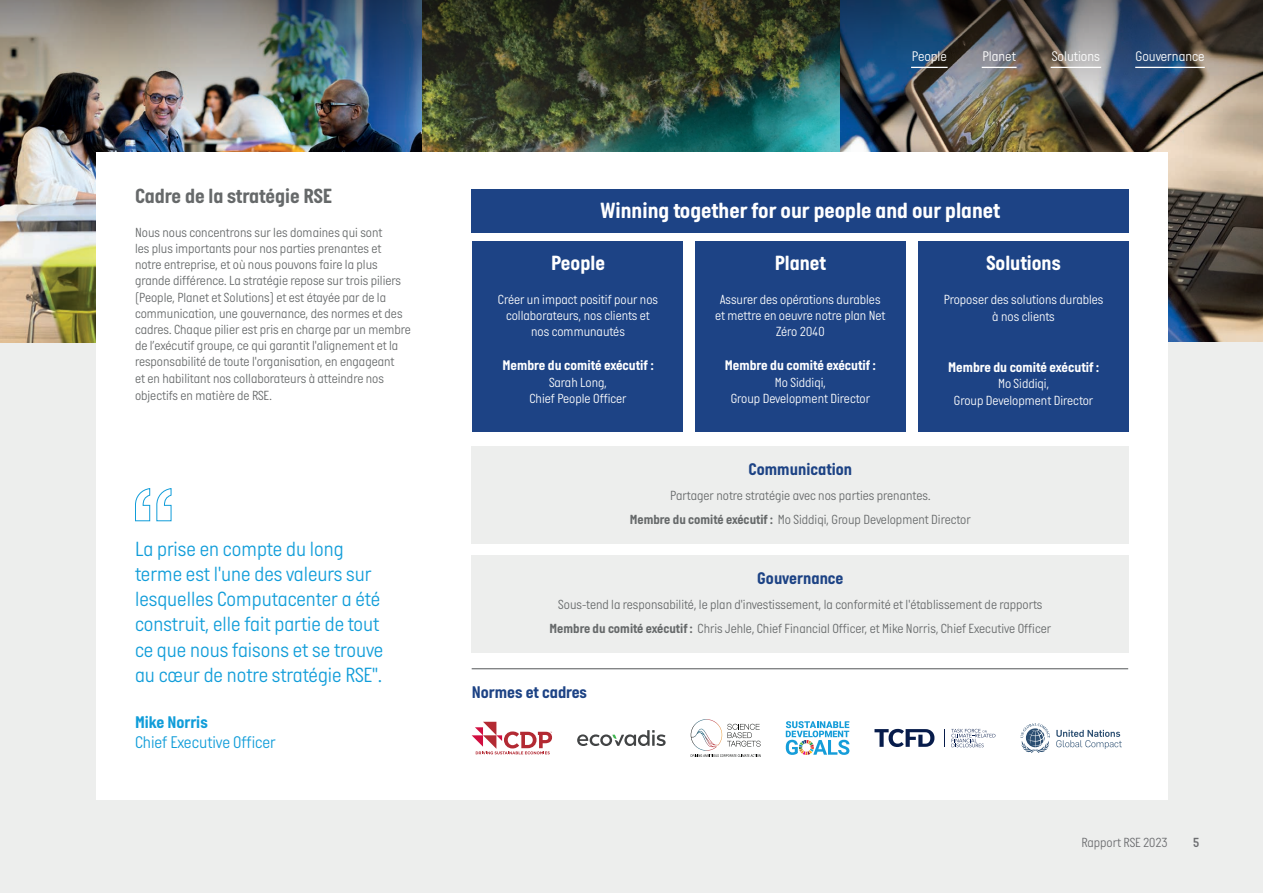
<style>
.page{position:relative;width:1263px;height:893px;background:#fff}
.page>*{position:absolute;margin:0;border:0;box-sizing:border-box;transform-origin:0 0}
.t1{font:700 22.5px "Italian Plate No One";color:#fff}
.t2{font:300 21px/25.2px "Italian Plate No One";color:#119dd9}
.t3{font:700 21px "Italian Plate No One";color:#66696a}
.t4{font:700 21px "Italian Plate No One";color:#fff}
.t5{font:700 17.25px "Italian Plate No One";color:#1d4385}
.t6{font:300 17.25px "Italian Plate No One";color:#119dd9}
.t7{font:700 17.25px "Italian Plate No One";color:#119dd9}
.t8{font:700 14.25px "Italian Plate No One";color:#fff}
.t9{font:300 14.25px "Italian Plate No One";color:#fff}
.t10{font:300 13.5px/16.4px "Italian Plate No One";color:#66696a;text-align:center}
.t11{font:300 13.5px/16.2px "Italian Plate No One";color:#fff;text-align:center}
.t12{font:300 13.5px "Italian Plate No One";color:#6c6d70}
.t13{font:13.5px "Italian Plate No One D Bd";color:#6c6d70}
.s1{font-weight:700}
</style>
<div class="page">
<div style="left:0;top:317px;width:1263px;height:576px;background:#edeeed"></div>
<img style="left:422px;top:125px;width:418px;height:27px">
<img style="left:840px;top:125px;width:423px;height:217px">
<img style="left:0;top:125px;width:422px;height:217px">
<img style="left:0;top:0;width:1263px;height:125px">
<div style="left:97px;top:152px;width:1071px;height:647px;background:#fff"></div>
<div style="left:472px;top:242px;width:210px;height:190px;background:#1d4385"></div>
<div style="left:695px;top:242px;width:211px;height:190px;background:#1d4385"></div>
<div style="left:918px;top:242px;width:211px;height:190px;background:#1d4385"></div>
<hr style="left:911px;top:67px;width:37px;height:1px;background:#fff">
<hr style="left:982px;top:67px;width:34px;height:1px;background:#fff">
<hr style="left:1051px;top:67px;width:50px;height:1px;background:#fff">
<div style="left:472px;top:446px;width:657px;height:98px;background:#edeeed"></div>
<div style="left:472px;top:555px;width:657px;height:98px;background:#edeeed"></div>
<div style="left:472px;top:189px;width:657px;height:44px;background:#1d4385"></div>
<svg style="left:577px;top:730px;width:89px;height:16px"></svg>
<svg style="left:1020px;top:723px;width:102px;height:30px"></svg>
<svg style="left:691px;top:719px;width:70px;height:38px"></svg>
<svg style="left:472px;top:722px;width:80px;height:32px"></svg>
<svg style="left:951px;top:729px;width:44px;height:18px"></svg>
<svg style="left:874px;top:729px;width:60px;height:18px"></svg>
<svg style="left:944px;top:729px;width:1px;height:18px"></svg>
<svg style="left:786px;top:721px;width:63px;height:34px"></svg>
<hr style="left:472px;top:668px;width:656px;height:1px;background:#66696a">
<svg style="left:135px;top:488px;width:37px;height:34px"></svg>
<hr style="left:1135px;top:67px;width:70px;height:1px;background:#fff">
<h2 class="t3" style="left:135px;top:185px;width:198px">Cadre de la stratégie RSE</h2>
<p class="t10" style="left:135px;top:225px;width:277px;text-align:left">Nous nous concentrons sur les domaines qui sont<br>les plus importants pour nos parties prenantes et notre entreprise, et où nous pouvons faire la plus grande différence. La stratégie repose sur trois piliers (People, Planet et Solutions) et est étayée par de la communication, une gouvernance, des normes et des cadres. Chaque pilier est pris en charge par un membre de l’exécutif groupe, ce qui garantit l'alignement et la responsabilité de toute l'organisation, en engageant<br>et en habilitant nos collaborateurs à atteindre nos objectifs en matière de RSE.</p>
<h2 class="t2" style="left:135px;top:537px;width:250px">La prise en compte du long terme est l'une des valeurs sur lesquelles Computacenter a été construit, elle fait partie de tout ce que nous faisons et se trouve au cœur de notre stratégie RSE".</h2>
<p class="t7" style="left:135px;top:713px;width:74px">Mike Norris</p>
<p class="t6" style="left:135px;top:733px;width:142px">Chief Executive Officer</p>
<p class="t9" style="left:912px;top:48px;width:37px">People</p>
<p class="t9" style="left:982px;top:48px;width:35px">Planet</p>
<p class="t9" style="left:1052px;top:48px;width:50px">Solutions</p>
<p class="t9" style="left:1135px;top:48px;width:71px">Gouvernance</p>
<h1 class="t1" style="left:600px;top:199px;width:401px">Winning together for our people and our planet</h1>
<h2 class="t4" style="left:551px;top:252px;width:55px">People</h2>
<p class="t11" style="left:498px;top:292px;width:162px">Créer un impact positif pour nos collaborateurs, nos clients et nos communautés</p>
<p class="t8" style="left:502px;top:358px;width:153px">Membre du comité exécutif :</p>
<p class="t11" style="left:530px;top:375px;width:98px">Sarah Long,<br>Chief People Officer</p>
<h2 class="t4" style="left:775px;top:252px;width:53px">Planet</h2>
<p class="t11" style="left:715px;top:292px;width:172px">Assurer des opérations durables et mettre en oeuvre notre plan Net<br>Zéro 2040</p>
<p class="t8" style="left:725px;top:358px;width:153px">Membre du comité exécutif :</p>
<p class="t11" style="left:731px;top:375px;width:141px">Mo Siddiqi,<br>Group Development Director</p>
<h2 class="t4" style="left:986px;top:252px;width:76px">Solutions</h2>
<p class="t11" style="left:944px;top:291px;width:161px;line-height:17.1px">Proposer des solutions durables à nos clients</p>
<p class="t8" style="left:948px;top:360px;width:153px">Membre du comité exécutif :</p>
<p class="t11" style="left:954px;top:376px;width:141px">Mo Siddiqi,<br>Group Development Director</p>
<p class="t5" style="left:749px;top:460px;width:105px">Communication</p>
<p class="t10" style="left:630px;top:483px;width:342px;line-height:24.8px">Partager notre stratégie avec nos parties prenantes.<br><span class="s1">Membre du comité exécutif :</span> Mo Siddiqi, Group Development Director</p>
<p class="t5" style="left:757px;top:569px;width:88px">Gouvernance</p>
<p class="t10" style="left:550px;top:592px;width:503px;line-height:24.8px">Sous-tend la responsabilité, le plan d'investissement, la conformité et l'établissement de rapports<br><span class="s1">Membre du comité exécutif :</span> Chris Jehle, Chief Financial Officer, et Mike Norris, Chief Executive Officer</p>
<p class="t5" style="left:472px;top:683px;width:117px">Normes et cadres</p>
<p class="t12" style="left:1081px;top:835px;width:88px">Rapport RSE 2023</p>
<p class="t13" style="left:1193px;top:835px;width:8px">5</p>
</div>
